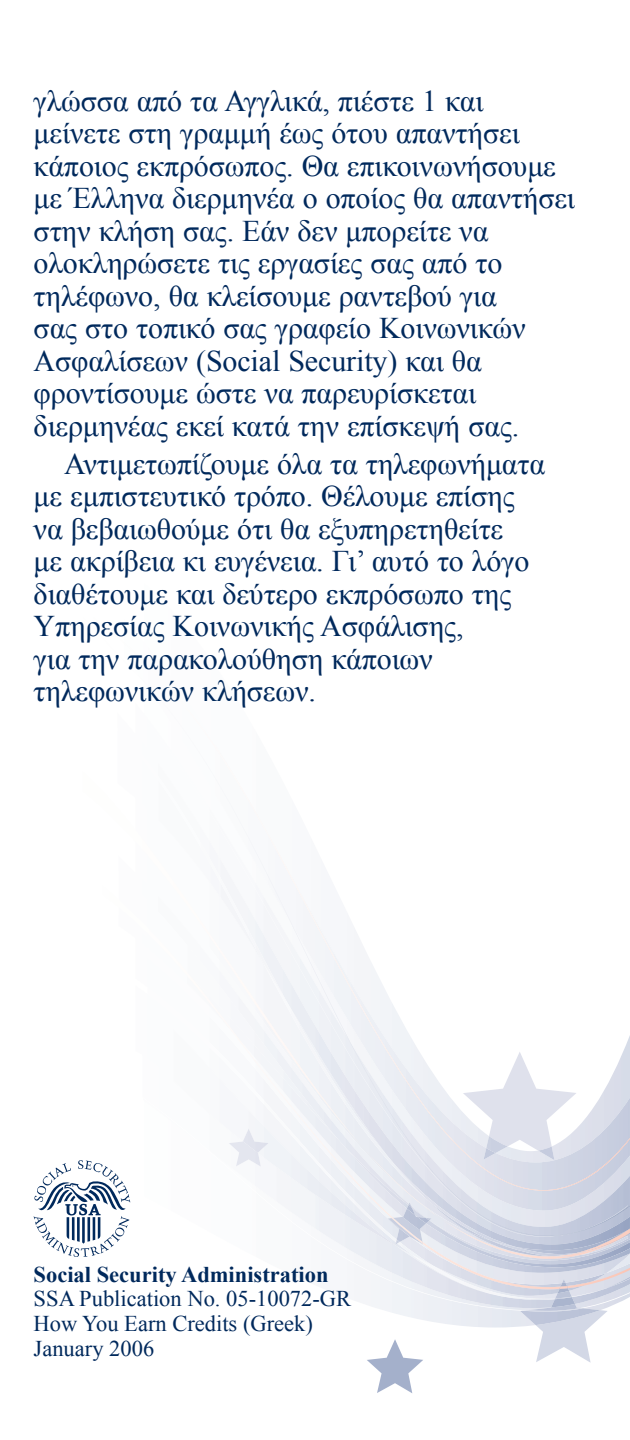
<style>
.page{position:relative;width:630px;height:1440px;background:#fff}
.page>*{position:absolute;margin:0;border:0;box-sizing:border-box;transform-origin:0 0}
.paragraph_format{font:30px/32.5px "Times New Roman";letter-spacing:-.005em;color:#00295c}
.t1{font:22.5px "Times New Roman";color:#00295c}
.t2{font:700 22.5px "Times New Roman";color:#00295c}
</style>
<div class="page">
<svg style="left:221px;top:851px;width:181px;height:170px"></svg>
<svg style="left:367px;top:1339px;width:56px;height:54px"></svg>
<img style="left:221px;top:924px;width:176px;height:100px">
<svg style="left:33px;top:1024px;width:597px;height:288px"></svg>
<img style="left:229px;top:1141px;width:32px;height:26px">
<img style="left:243px;top:1129px;width:26px;height:24px">
<svg style="left:536px;top:1310px;width:72px;height:53px"></svg>
<img style="left:520px;top:1291px;width:80px;height:34px">
<img style="left:551px;top:1297px;width:24px;height:10px">
<svg style="left:555px;top:1279px;width:46px;height:20px"></svg>
<img style="left:523px;top:1308px;width:60px;height:4px">
<img style="left:388px;top:1218px;width:4px;height:26px">
<img style="left:423px;top:1223px;width:6px;height:21px">
<img style="left:409px;top:1203px;width:23px;height:17px">
<img style="left:407px;top:1205px;width:22px;height:18px">
<img style="left:403px;top:1209px;width:23px;height:21px">
<img style="left:408px;top:1204px;width:21px;height:16px">
<img style="left:392px;top:1218px;width:31px;height:26px">
<svg style="left:396px;top:1240px;width:4px;height:3px"></svg>
<svg style="left:34px;top:1160px;width:96px;height:97px"></svg>
<p class="paragraph_format" style="left:34px;top:84px;width:543px">γλώσσα από τα Αγγλικά, πιέστε 1 και μείνετε στη γραμμή έως ότου απαντήσει κάποιος εκπρόσωπος. Θα επικοινωνήσουμε με Έλληνα διερμηνέα ο οποίος θα απαντήσει στην κλήση σας. Εάν δεν μπορείτε να ολοκληρώσετε τις εργασίες σας από το τηλέφωνο, θα κλείσουμε ραντεβού για<br>σας στο τοπικό σας γραφείο Κοινωνικών Ασφαλίσεων (Social Security) και θα φροντίσουμε ώστε να παρευρίσκεται διερμηνέας εκεί κατά την επίσκεψή σας.</p>
<p class="paragraph_format" style="left:34px;top:447px;width:513px;text-indent:30px">Αντιμετωπίζουμε όλα τα τηλεφωνήματα με εμπιστευτικό τρόπο. Θέλουμε επίσης να βεβαιωθούμε ότι θα εξυπηρετηθείτε<br>με ακρίβεια κι ευγένεια. Γι’ αυτό το λόγο διαθέτουμε και δεύτερο εκπρόσωπο της Υπηρεσίας Κοινωνικής Ασφάλισης,<br>για την παρακολούθηση κάποιων τηλεφωνικών κλήσεων.</p>
<p class="t2" style="left:34px;top:1259px;width:296px">Social Security Administration</p>
<p class="t1" style="left:34px;top:1284px;width:319px">SSA Publication No. 05-10072-GR</p>
<p class="t1" style="left:34px;top:1308px;width:281px">How You Earn Credits (Greek)</p>
<p class="t1" style="left:34px;top:1333px;width:122px">January 2006</p>
</div>
